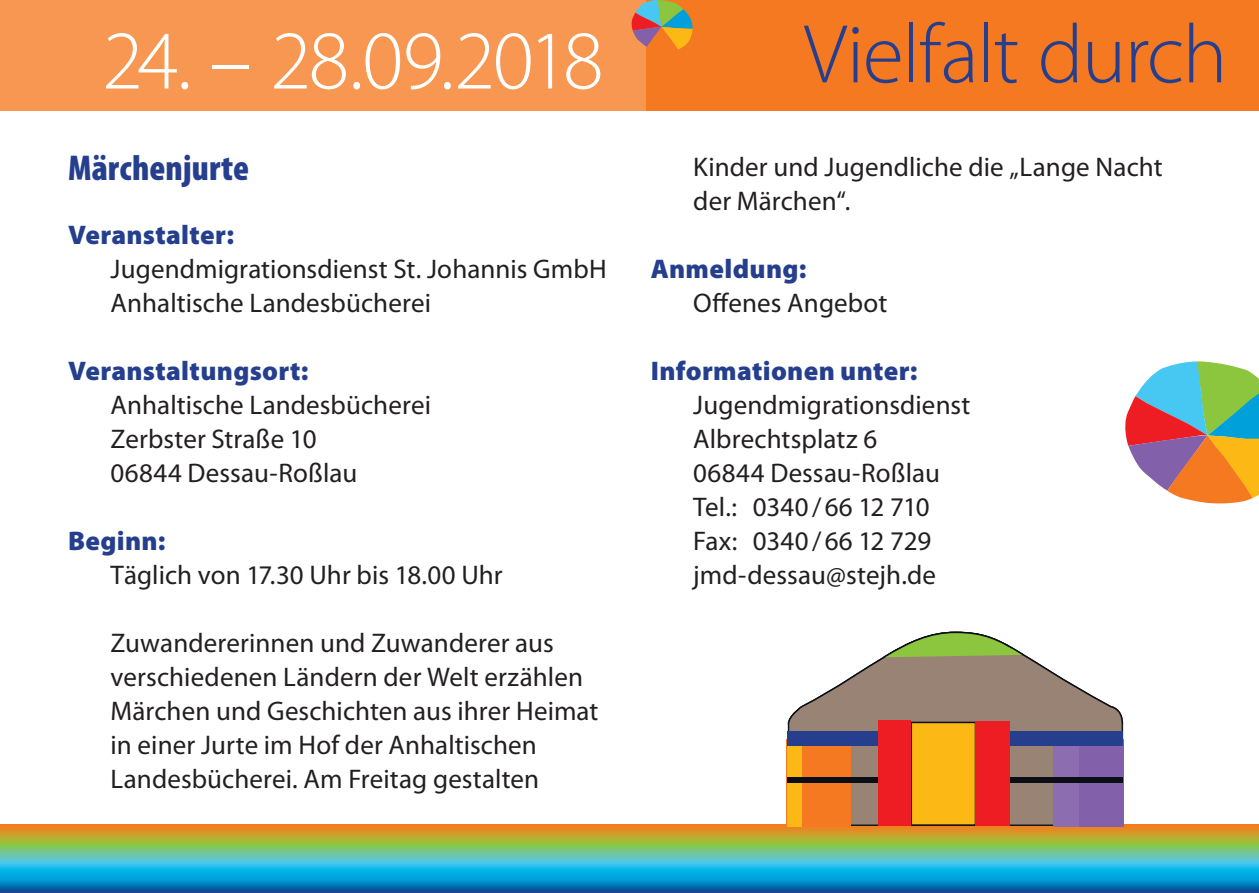
<style>
.page{position:relative;width:1259px;height:893px;background:#fff}
.page>*{position:absolute;margin:0;border:0;box-sizing:border-box;transform-origin:0 0}
.t1{font:300 84px "Myriad Pro";letter-spacing:-.05em;color:#fff}
.t2{font:300 84px "Myriad Pro";letter-spacing:-.015em;color:#253f8e}
.t3{font:900 condensed 36px "Myriad Pro";letter-spacing:.005em;color:#253f8e}
.t4{font:27px/33.9px "Myriad Pro";letter-spacing:.005em;color:#231f20}
.t5{font:900 27px "Myriad Pro";letter-spacing:.01em;color:#253f8e}
</style>
<div class="page">
<svg style="left:0;top:825px;width:1259px;height:68px;background:#5ba593"></svg>
<div style="left:0;top:0;width:1259px;height:111px;background:#f79752"></div>
<div style="left:646px;top:0;width:613px;height:111px;background:#f47921"></div>
<svg style="left:631px;top:0;width:62px;height:50px"></svg>
<svg style="left:1125px;top:361px;width:134px;height:143px"></svg>
<svg style="left:787px;top:725px;width:337px;height:102px;background:#967d70"></svg>
<div style="left:1070px;top:739px;width:53px;height:87px;background:#8361aa"></div>
<div style="left:1053px;top:739px;width:26px;height:87px;background:#8b6db0"></div>
<div style="left:787px;top:739px;width:64px;height:87px;background:#f47921"></div>
<div style="left:787px;top:739px;width:14px;height:87px;background:#fcb814"></div>
<div style="left:910px;top:722px;width:66px;height:104px;background:#fcb814;border:2px solid #0c0e16"></div>
<div style="left:787px;top:732px;width:123px;height:14px;background:#253f8e"></div>
<div style="left:787px;top:777px;width:123px;height:6px;background:#0c0e16"></div>
<div style="left:976px;top:777px;width:147px;height:6px;background:#0c0e16"></div>
<div style="left:976px;top:732px;width:147px;height:14px;background:#253f8e"></div>
<div style="left:975px;top:722px;width:34px;height:104px;background:#ee1d23"></div>
<div style="left:878px;top:721px;width:33px;height:105px;background:#ee1d23"></div>
<svg style="left:787px;top:631px;width:337px;height:94px"></svg>
<h1 class="t1" style="left:102px;top:10px;width:503px">24. – 28.09.2018</h1>
<h1 class="t2" style="left:804px;top:4px;width:425px">Vielfalt durch</h1>
<h2 class="t3" style="left:68px;top:145px;width:183px">Märchenjurte</h2>
<p class="t5" style="left:68px;top:217px;width:167px">Veranstalter:</p>
<p class="t4" style="left:111px;top:252px;width:497px">Jugendmigrationsdienst St. Johannis GmbH<br>Anhaltische Landesbücherei</p>
<p class="t5" style="left:68px;top:353px;width:242px">Veranstaltungsort:</p>
<p class="t4" style="left:111px;top:388px;width:322px">Anhaltische Landesbücherei<br>Zerbster Straße 10<br>06844 Dessau-Roßlau</p>
<p class="t5" style="left:68px;top:523px;width:99px">Beginn:</p>
<p class="t4" style="left:111px;top:558px;width:394px">Täglich von 17.30 Uhr bis 18.00 Uhr</p>
<p class="t4" style="left:111px;top:626px;width:489px">Zuwandererinnen und Zuwanderer aus verschiedenen Ländern der Welt erzählen Märchen und Geschichten aus ihrer Heimat in einer Jurte im Hof der Anhaltischen Landesbücherei. Am Freitag gestalten</p>
<p class="t4" style="left:693px;top:150px;width:471px">Kinder und Jugendliche die „Lange Nacht der Märchen“.</p>
<p class="t5" style="left:651px;top:251px;width:157px">Anmeldung:</p>
<p class="t4" style="left:693px;top:286px;width:196px">Offenes Angebot</p>
<p class="t5" style="left:651px;top:353px;width:268px">Informationen unter:</p>
<p class="t4" style="left:693px;top:388px;width:279px">Jugendmigrationsdienst<br>Albrechtsplatz 6<br>06844 Dessau-Roßlau<br>Tel.: 0340/66 12 710<br>Fax: 0340/66 12 729 jmd-dessau@stejh.de</p>
</div>
